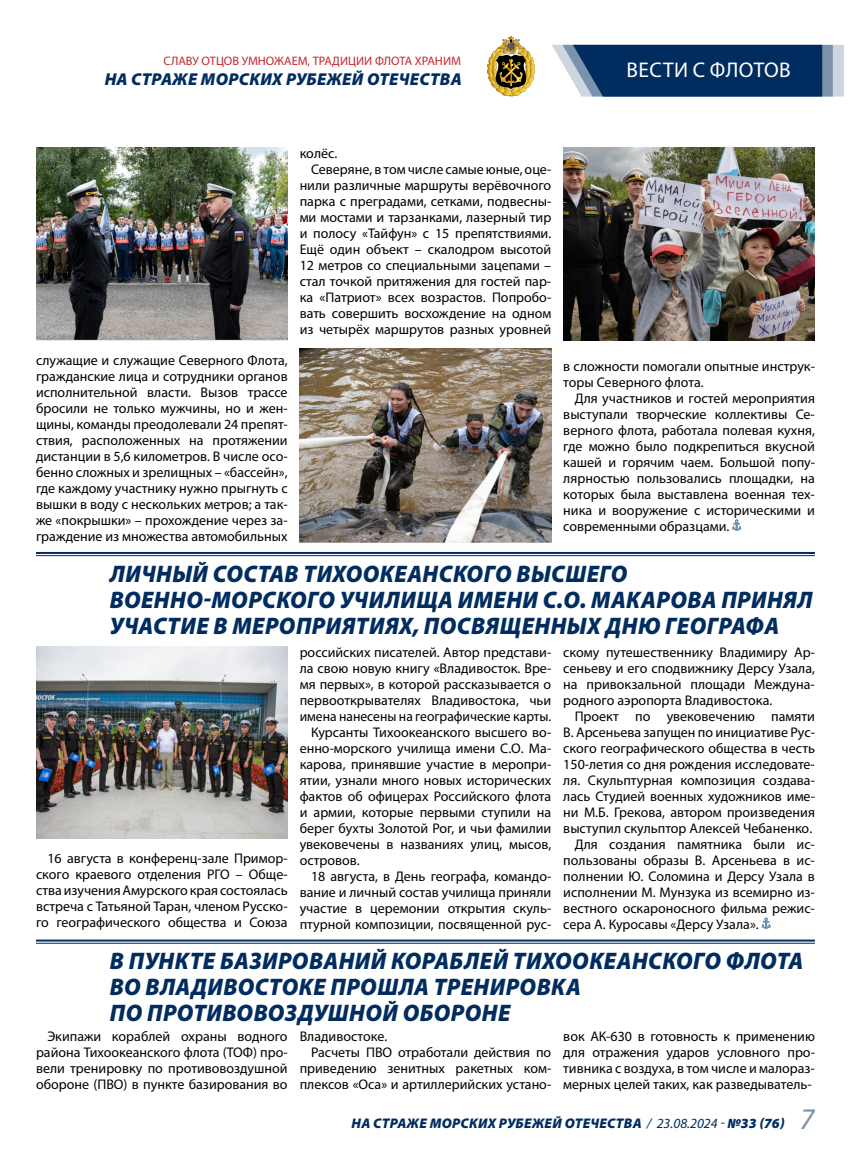
<style>
.page{position:relative;width:851px;height:1163px;background:#fff}
.page>*{position:absolute;margin:0;border:0;box-sizing:border-box;transform-origin:0 0}
.t1{font:italic 900 24px/26px "Myriad Pro";letter-spacing:.02em;color:#002c5f;scale:.96 1}
.t2{font:21.3px "Myriad Pro";letter-spacing:.02em;color:#fff}
.t3{font:italic 900 17.2px "Myriad Pro";letter-spacing:.02em;color:#002c5f}
.t4{font:14px/16px "Myriad Pro";color:#000;text-align:justify}
.t5{font:italic 900 14px "Myriad Pro";letter-spacing:.02em;color:#002c5f}
.t6{font:12.3px "Myriad Pro";color:#c3272d}
.s1{font-weight:400}
.s2{font-weight:400;font-size:30px}
</style>
<div class="page">
<svg style="left:487px;top:36px;width:48px;height:61px"></svg>
<svg style="left:552px;top:45px;width:291px;height:52px;background:#264b76"></svg>
<svg style="left:732px;top:519px;width:9px;height:12px"></svg>
<img style="left:36px;top:147px;width:251px;height:193px">
<img style="left:299px;top:348px;width:252px;height:194px">
<img style="left:563px;top:148px;width:251px;height:192px">
<hr style="left:36px;top:552px;width:778px;height:2px;background:#002c5f">
<hr style="left:36px;top:555px;width:778px;height:1px;background:#002c5f">
<svg style="left:761px;top:917px;width:9px;height:11px"></svg>
<img style="left:36px;top:646px;width:251px;height:192px">
<hr style="left:36px;top:939px;width:778px;height:2px;background:#002c5f">
<hr style="left:36px;top:942px;width:778px;height:1px;background:#002c5f">
<p class="t6" style="left:163px;top:53px;width:299px">СЛАВУ ОТЦОВ УМНОЖАЕМ, ТРАДИЦИИ ФЛОТА ХРАНИМ</p>
<p class="t3" style="left:105px;top:70px;width:358px">НА СТРАЖЕ МОРСКИХ РУБЕЖЕЙ ОТЕЧЕСТВА</p>
<p class="t4" style="left:299px;top:145px;width:39px">колёс.</p>
<p class="t4" style="left:311px;top:161px;width:242px">Северяне, в том числе самые юные, оце-</p>
<p class="t4" style="left:299px;top:177px;width:253px">нили различные маршруты верёвочного</p>
<p class="t4" style="left:299px;top:193px;width:253px">парка с преградами, сетками, подвесны-</p>
<p class="t4" style="left:299px;top:209px;width:253px">ми мостами и тарзанками, лазерный тир</p>
<p class="t4" style="left:299px;top:225px;width:253px">и полосу «Тайфун» с 15 препятствиями.</p>
<p class="t4" style="left:299px;top:241px;width:253px">Ещё один объект – скалодром высотой</p>
<p class="t4" style="left:299px;top:257px;width:253px">12 метров со специальными зацепами –</p>
<p class="t4" style="left:299px;top:273px;width:253px">стал точкой притяжения для гостей пар-</p>
<p class="t4" style="left:299px;top:289px;width:253px">ка «Патриот» всех возрастов. Попробо-</p>
<p class="t4" style="left:299px;top:305px;width:253px">вать совершить восхождение на одном</p>
<p class="t4" style="left:299px;top:321px;width:253px">из четырёх маршрутов разных уровней</p>
<h2 class="t2" style="left:626px;top:57px;width:165px">ВЕСТИ С ФЛОТОВ</h2>
<p class="t4" style="left:36px;top:352px;width:253px">служащие и служащие Северного Флота, гражданские лица и сотрудники органов исполнительной власти. Вызов трассе бросили не только мужчины, но и жен&shy;щины, команды преодолевали 24 препят&shy;ствия, расположенных на протяжении дистанции в 5,6 километров. В числе осо&shy;бенно сложных и зрелищных – «бассейн», где каждому участнику нужно прыгнуть с вышки в воду с нескольких метров; а так&shy;же «покрышки» – прохождение через за&shy;граждение из множества автомобильных</p>
<p class="t4" style="left:563px;top:358px;width:253px">в сложности помогали опытные инструк&shy;торы Северного флота.</p>
<p class="t4" style="left:563px;top:390px;width:253px;text-indent:11px">Для участников и гостей мероприятия выступали творческие коллективы Се&shy;верного флота, работала полевая кухня, где можно было подкрепиться вкусной кашей и горячим чаем. Большой попу&shy;лярностью пользовались площадки, на которых была выставлена военная тех&shy;ника и вооружение с историческими и современными образцами.</p>
<h1 class="t1" style="left:110px;top:561px;width:733px">ЛИЧНЫЙ СОСТАВ ТИХООКЕАНСКОГО ВЫСШЕГО<br>ВОЕННО-МОРСКОГО УЧИЛИЩА ИМЕНИ С.О. МАКАРОВА ПРИНЯЛ<br>УЧАСТИЕ В МЕРОПРИЯТИЯХ, ПОСВЯЩЕННЫХ ДНЮ ГЕОГРАФА</h1>
<p class="t4" style="left:299px;top:643px;width:253px">российских писателей. Автор представи-</p>
<p class="t4" style="left:299px;top:659px;width:253px">ла свою новую книгу «Владивосток. Вре-</p>
<p class="t4" style="left:299px;top:675px;width:253px">мя первых», в которой рассказывается о</p>
<p class="t4" style="left:299px;top:691px;width:253px">первооткрывателях Владивостока, чьи</p>
<p class="t4" style="left:299px;top:707px;width:253px">имена нанесены на географические карты.</p>
<p class="t4" style="left:311px;top:723px;width:242px">Курсанты Тихоокеанского высшего во-</p>
<p class="t4" style="left:299px;top:739px;width:253px">енно-морского училища имени С.О. Ма-</p>
<p class="t4" style="left:299px;top:755px;width:253px">карова, принявшие участие в меропри-</p>
<p class="t4" style="left:299px;top:771px;width:253px">ятии, узнали много новых исторических</p>
<p class="t4" style="left:299px;top:787px;width:253px">фактов об офицерах Российского флота</p>
<p class="t4" style="left:299px;top:803px;width:253px">и армии, которые первыми ступили на</p>
<p class="t4" style="left:299px;top:819px;width:253px">берег бухты Золотой Рог, и чьи фамилии</p>
<p class="t4" style="left:299px;top:835px;width:253px">увековечены в названиях улиц, мысов,</p>
<p class="t4" style="left:299px;top:851px;width:62px">островов.</p>
<p class="t4" style="left:311px;top:867px;width:242px">18 августа, в День географа, командо-</p>
<p class="t4" style="left:299px;top:883px;width:253px">вание и личный состав училища приняли</p>
<p class="t4" style="left:299px;top:899px;width:253px">участие в церемонии открытия скуль-</p>
<p class="t4" style="left:299px;top:915px;width:253px">птурной композиции, посвященной рус-</p>
<p class="t4" style="left:563px;top:643px;width:253px">скому путешественнику Владимиру Ар&shy;сеньеву и его сподвижнику Дерсу Узала, на привокзальной площади Междуна&shy;родного аэропорта Владивостока.</p>
<p class="t4" style="left:574px;top:707px;width:242px">Проект по увековечению памяти</p>
<p class="t4" style="left:563px;top:723px;width:253px">В. Арсеньева запущен по инициативе Рус-</p>
<p class="t4" style="left:563px;top:739px;width:253px">ского географического общества в честь</p>
<p class="t4" style="left:563px;top:755px;width:253px">150-летия со дня рождения исследовате-</p>
<p class="t4" style="left:563px;top:771px;width:253px">ля. Скульптурная композиция создава-</p>
<p class="t4" style="left:563px;top:787px;width:253px">лась Студией военных художников име-</p>
<p class="t4" style="left:563px;top:803px;width:253px">ни М.Б. Грекова, автором произведения</p>
<p class="t4" style="left:563px;top:819px;width:250px">выступил скульптор Алексей Чебаненко.</p>
<p class="t4" style="left:574px;top:835px;width:242px">Для создания памятника были ис-</p>
<p class="t4" style="left:563px;top:851px;width:253px">пользованы образы В. Арсеньева в ис-</p>
<p class="t4" style="left:563px;top:867px;width:253px">полнении Ю. Соломина и Дерсу Узала в</p>
<p class="t4" style="left:563px;top:883px;width:253px">исполнении М. Мунзука из всемирно из-</p>
<p class="t4" style="left:563px;top:899px;width:253px">вестного оскароносного фильма режис-</p>
<p class="t4" style="left:563px;top:915px;width:197px">сера А. Куросавы «Дерсу Узала».</p>
<h1 class="t1" style="left:110px;top:947px;width:723px">В ПУНКТЕ БАЗИРОВАНИЙ КОРАБЛЕЙ ТИХООКЕАНСКОГО ФЛОТА<br>ВО ВЛАДИВОСТОКЕ ПРОШЛА ТРЕНИРОВКА<br>ПО ПРОТИВОВОЗДУШНОЙ ОБОРОНЕ</h1>
<p class="t4" style="left:36px;top:1027px;width:253px;text-indent:11px">Экипажи кораблей охраны водного района Тихоокеанского флота (ТОФ) про&shy;вели тренировку по противовоздушной обороне (ПВО) в пункте базирования во</p>
<p class="t4" style="left:299px;top:1027px;width:89px">Владивостоке.</p>
<p class="t4" style="left:36px;top:850px;width:253px;text-indent:11px">16 августа в конференц-зале Примор&shy;ского краевого отделения РГО – Обще&shy;ства изучения Амурского края состоялась встреча с Татьяной Таран, членом Русско&shy;го географического общества и Союза</p>
<p class="t4" style="left:563px;top:1027px;width:253px">вок АК-630 в готовность к применению для отражения ударов условного про&shy;тивника с воздуха, в том числе и малораз&shy;мерных целей таких, как разведыватель-</p>
<p class="t4" style="left:311px;top:1043px;width:242px">Расчеты ПВО отработали действия по</p>
<p class="t4" style="left:299px;top:1059px;width:253px">приведению зенитных ракетных ком-</p>
<p class="t4" style="left:299px;top:1075px;width:253px">плексов «Оса» и артиллерийских устано-</p>
<p class="t5" style="left:351px;top:1114px;width:463px">НА СТРАЖЕ МОРСКИХ РУБЕЖЕЙ ОТЕЧЕСТВА <span class="s1">/ 23.08.2024 -</span> №33 (76) <span class="s2">7</span></p>
</div>
